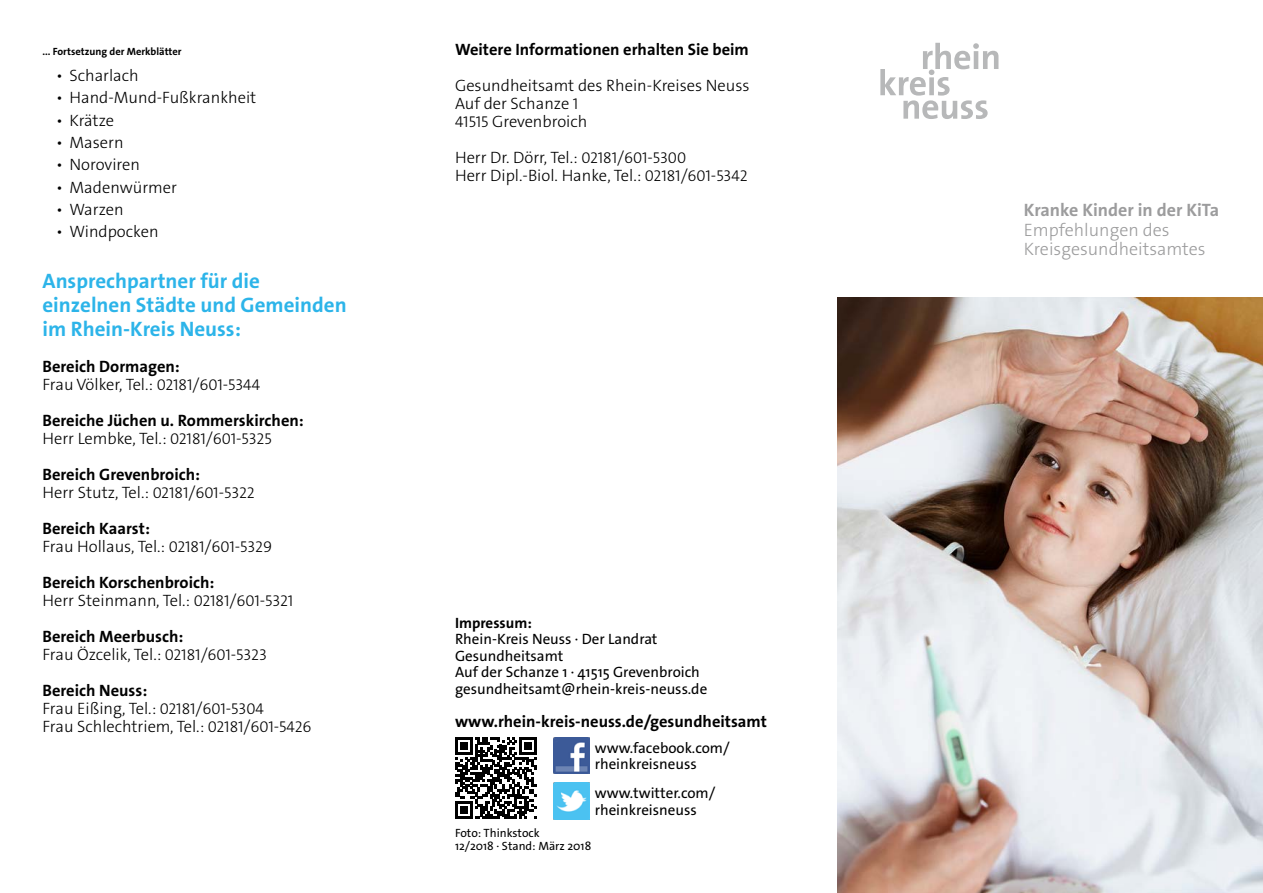
<style>
.page{position:relative;width:1263px;height:893px;background:#fff}
.page>*{position:absolute;margin:0;border:0;box-sizing:border-box;transform-origin:0 0}
.Headline_14_auf_18{font:21px/24px "The Sans LP7 Bld";color:#2cb4e9}
.Folder_Untertitel{font:18px/19.5px "The Sans LP3 Lig";color:#9c9c9d}
.Folder_Titel{font:18px "The Sans LP7 Bld";color:#9c9c9d}
.Fliessfest_11_auf_12_light{font:16.5px "The Sans LP3 Lig";color:#000}
.Fliessfest_11_auf_12_light-2{font:16.5px "The Sans LP7 Bld";color:#000}
.Fliesstext_10_auf_11{font:16.5px "The Sans LP7 Bld";color:#000}
.Fliesstext_10_auf_11-2{font:15px/16.5px "The Sans LP5 Plain";color:#000}
.Fliesstext_10_auf_11_fett{font:15px "The Sans LP7 Bld";color:#000}
.Fliesstext_10_auf_11-3{font:12px "The Sans LP5 Plain";color:#000}
.Fliessfest_11_auf_12_light-3{font:10.5px "The Sans LP7 Bld";color:#000}
.s1{font-size:15.6px}
</style>
<div class="page">
<svg style="left:880px;top:43px;width:118px;height:76px"></svg>
<img style="left:838px;top:298px;width:425px;height:595px">
<svg style="left:455px;top:737px;width:82px;height:82px"></svg>
<img style="left:553px;top:737px;width:37px;height:36px">
<img style="left:553px;top:783px;width:37px;height:36px">
<p class="Fliessfest_11_auf_12_light-3" style="left:43px;top:44px;width:141px">... Fortsetzung der Merkblätter</p>
<p class="Fliessfest_11_auf_12_light" style="left:56px;top:65px;width:84px">• Scharlach</p>
<p class="Fliessfest_11_auf_12_light" style="left:56px;top:87px;width:202px">• Hand-Mund-Fußkrankheit</p>
<p class="Fliessfest_11_auf_12_light" style="left:56px;top:110px;width:60px">• Krätze</p>
<p class="Fliessfest_11_auf_12_light" style="left:56px;top:132px;width:69px">• Masern</p>
<p class="Fliessfest_11_auf_12_light" style="left:56px;top:154px;width:85px">• Noroviren</p>
<p class="Fliessfest_11_auf_12_light" style="left:56px;top:176px;width:123px">• Madenwürmer</p>
<p class="Fliessfest_11_auf_12_light" style="left:56px;top:199px;width:69px">• Warzen</p>
<p class="Fliessfest_11_auf_12_light" style="left:56px;top:221px;width:104px">• Windpocken</p>
<p class="Headline_14_auf_18" style="left:43px;top:269px;width:306px">Ansprechpartner für die einzelnen Städte und Gemeinden im Rhein-Kreis Neuss:</p>
<p class="Fliessfest_11_auf_12_light-2" style="left:43px;top:355px;width:139px">Bereich Dormagen:</p>
<p class="Fliessfest_11_auf_12_light" style="left:43px;top:373px;width:219px">Frau Völker, Tel.: <span class="s1">02181</span>/<span class="s1">601</span>-<span class="s1">5344</span></p>
<p class="Fliessfest_11_auf_12_light-2" style="left:43px;top:409px;width:263px">Bereiche Jüchen u. Rommerskirchen:</p>
<p class="Fliessfest_11_auf_12_light" style="left:43px;top:427px;width:231px">Herr Lembke, Tel.: <span class="s1">02181</span>/<span class="s1">601</span>-<span class="s1">5325</span></p>
<p class="Fliessfest_11_auf_12_light-2" style="left:43px;top:463px;width:159px">Bereich Grevenbroich:</p>
<p class="Fliessfest_11_auf_12_light" style="left:43px;top:481px;width:214px">Herr Stutz, Tel.: <span class="s1">02181</span>/<span class="s1">601</span>-<span class="s1">5322</span></p>
<p class="Fliessfest_11_auf_12_light-2" style="left:43px;top:517px;width:109px">Bereich Kaarst:</p>
<p class="Fliessfest_11_auf_12_light" style="left:43px;top:535px;width:231px">Frau Hollaus, Tel.: <span class="s1">02181</span>/<span class="s1">601</span>-<span class="s1">5329</span></p>
<p class="Fliessfest_11_auf_12_light-2" style="left:43px;top:571px;width:173px">Bereich Korschenbroich:</p>
<p class="Fliessfest_11_auf_12_light" style="left:43px;top:589px;width:252px">Herr Steinmann, Tel.: <span class="s1">02181</span>/<span class="s1">601</span>-<span class="s1">5321</span></p>
<p class="Fliessfest_11_auf_12_light-2" style="left:43px;top:625px;width:142px">Bereich Meerbusch:</p>
<p class="Fliessfest_11_auf_12_light" style="left:43px;top:643px;width:226px">Frau Özcelik, Tel.: <span class="s1">02181</span>/<span class="s1">601</span>-<span class="s1">5323</span></p>
<p class="Fliessfest_11_auf_12_light-2" style="left:43px;top:679px;width:106px">Bereich Neuss:</p>
<p class="Fliessfest_11_auf_12_light" style="left:43px;top:697px;width:223px">Frau Eißing, Tel.: <span class="s1">02181</span>/<span class="s1">601</span>-<span class="s1">5304</span></p>
<p class="Fliessfest_11_auf_12_light" style="left:43px;top:715px;width:270px">Frau Schlechtriem, Tel.: <span class="s1">02181</span>/<span class="s1">601</span>-<span class="s1">5426</span></p>
<p class="Fliessfest_11_auf_12_light-2" style="left:455px;top:39px;width:295px">Weitere Informationen erhalten Sie beim</p>
<p class="Fliessfest_11_auf_12_light" style="left:455px;top:75px;width:296px">Gesundheitsamt des Rhein-Kreises Neuss</p>
<p class="Fliessfest_11_auf_12_light" style="left:455px;top:93px;width:125px">Auf der Schanze <span class="s1">1</span></p>
<p class="Fliessfest_11_auf_12_light" style="left:455px;top:111px;width:134px"><span class="s1">41515</span> Grevenbroich</p>
<p class="Fliessfest_11_auf_12_light" style="left:455px;top:147px;width:233px">Herr Dr. Dörr, Tel.: <span class="s1">02181</span>/<span class="s1">601</span>-<span class="s1">5300</span></p>
<p class="Fliessfest_11_auf_12_light" style="left:455px;top:165px;width:294px">Herr Dipl.-Biol. Hanke, Tel.: <span class="s1">02181</span>/<span class="s1">601</span>-<span class="s1">5342</span></p>
<p class="Fliesstext_10_auf_11_fett" style="left:455px;top:613px;width:78px">Impressum:</p>
<p class="Fliesstext_10_auf_11-2" style="left:455px;top:631px;width:204px">Rhein-Kreis Neuss · Der Landrat</p>
<p class="Fliesstext_10_auf_11-2" style="left:455px;top:647px;width:110px">Gesundheitsamt</p>
<p class="Fliesstext_10_auf_11-2" style="left:455px;top:664px;width:246px">Auf der Schanze 1 · 41515 Grevenbroich</p>
<p class="Fliesstext_10_auf_11-2" style="left:455px;top:680px;width:254px">gesundheitsamt@rhein-kreis-neuss.de</p>
<p class="Fliesstext_10_auf_11" style="left:455px;top:710px;width:313px">www.rhein-kreis-neuss.de/gesundheitsamt</p>
<p class="Fliesstext_10_auf_11-2" style="left:595px;top:739px;width:136px">www.facebook.com/ rheinkreisneuss</p>
<p class="Fliesstext_10_auf_11-2" style="left:595px;top:785px;width:122px">www.twitter.com/ rheinkreisneuss</p>
<p class="Fliesstext_10_auf_11-3" style="left:455px;top:825px;width:86px">Foto: Thinkstock</p>
<p class="Fliesstext_10_auf_11-3" style="left:455px;top:839px;width:138px">12/2018 · Stand: März 2018</p>
<h2 class="Folder_Titel" style="left:1024px;top:198px;width:197px">Kranke Kinder in der KiTa</h2>
<p class="Folder_Untertitel" style="left:1024px;top:220px;width:183px">Empfehlungen des<br>Kreisgesundheitsamtes</p>
</div>
